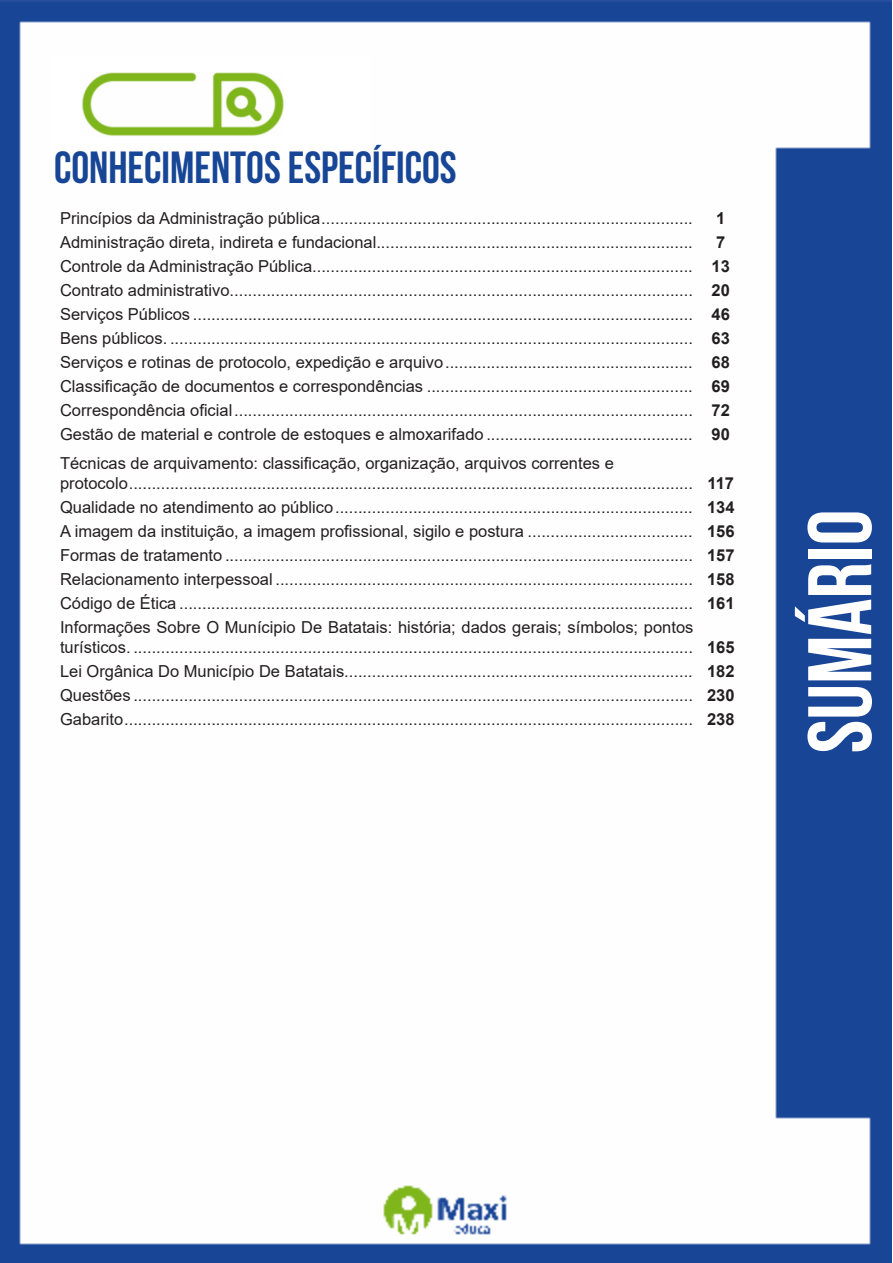
<style>
.page{position:relative;width:893px;height:1263px;background:#fff}
.page>*{position:absolute;margin:0;border:0;box-sizing:border-box;transform-origin:0 0}
.t1{font:700 90px "Bebas Neue";color:#fff}
.t2{font:700 45px "Bebas Neue";color:#184696}
.ALTERNATIVAS{font:16.5px/19.8px "Arial";color:#231f20}
.INDICE{font:700 16.5px "Arial";color:#231f20}
</style>
<div class="page">
<img style="left:0;top:0;width:892px;height:1263px">
<div style="left:53px;top:55px;width:317px;height:121px;background:#fff"></div>
<img style="left:82px;top:72px;width:201px;height:64px">
<p class="t2" style="left:54px;top:142px;width:404px">CONHECIMENTOS ESPECÍFICOS</p>
<p class="ALTERNATIVAS" style="left:60px;top:208px;width:634px">Princípios da Administração pública.................................................................................</p>
<p class="INDICE" style="left:716px;top:206px;width:11px">1</p>
<p class="ALTERNATIVAS" style="left:60px;top:232px;width:634px">Administração direta, indireta e fundacional.....................................................................</p>
<p class="INDICE" style="left:716px;top:230px;width:11px">7</p>
<p class="ALTERNATIVAS" style="left:60px;top:256px;width:634px">Controle da Administração Pública...................................................................................</p>
<p class="INDICE" style="left:712px;top:254px;width:20px">13</p>
<p class="ALTERNATIVAS" style="left:60px;top:280px;width:634px">Contrato administrativo.....................................................................................................</p>
<p class="INDICE" style="left:712px;top:278px;width:20px">20</p>
<p class="ALTERNATIVAS" style="left:60px;top:304px;width:634px">Serviços Públicos .............................................................................................................</p>
<p class="INDICE" style="left:712px;top:302px;width:20px">46</p>
<p class="ALTERNATIVAS" style="left:60px;top:328px;width:634px">Bens públicos. ..................................................................................................................</p>
<p class="INDICE" style="left:712px;top:326px;width:20px">63</p>
<p class="ALTERNATIVAS" style="left:60px;top:352px;width:634px">Serviços e rotinas de protocolo, expedição e arquivo......................................................</p>
<p class="INDICE" style="left:712px;top:350px;width:20px">68</p>
<p class="ALTERNATIVAS" style="left:60px;top:376px;width:634px">Classificação de documentos e correspondências ..........................................................</p>
<p class="INDICE" style="left:712px;top:374px;width:20px">69</p>
<p class="ALTERNATIVAS" style="left:60px;top:400px;width:634px">Correspondência oficial....................................................................................................</p>
<p class="INDICE" style="left:712px;top:398px;width:20px">72</p>
<p class="ALTERNATIVAS" style="left:60px;top:424px;width:634px">Gestão de material e controle de estoques e almoxarifado .............................................</p>
<p class="INDICE" style="left:712px;top:422px;width:20px">90</p>
<p class="ALTERNATIVAS" style="left:60px;top:453px;width:555px">Técnicas de arquivamento: classificação, organização, arquivos correntes e</p>
<p class="ALTERNATIVAS" style="left:60px;top:473px;width:634px">protocolo...........................................................................................................................</p>
<p class="INDICE" style="left:707px;top:471px;width:28px">117</p>
<p class="ALTERNATIVAS" style="left:60px;top:497px;width:634px">Qualidade no atendimento ao público..............................................................................</p>
<p class="INDICE" style="left:707px;top:495px;width:29px">134</p>
<p class="ALTERNATIVAS" style="left:60px;top:521px;width:634px">A imagem da instituição, a imagem profissional, sigilo e postura ....................................</p>
<p class="INDICE" style="left:707px;top:519px;width:29px">156</p>
<p class="ALTERNATIVAS" style="left:60px;top:545px;width:634px">Formas de tratamento ......................................................................................................</p>
<p class="INDICE" style="left:707px;top:543px;width:29px">157</p>
<p class="ALTERNATIVAS" style="left:60px;top:569px;width:634px">Relacionamento interpessoal ...........................................................................................</p>
<p class="INDICE" style="left:707px;top:567px;width:29px">158</p>
<p class="ALTERNATIVAS" style="left:60px;top:593px;width:634px">Código de Ética ................................................................................................................</p>
<p class="INDICE" style="left:707px;top:591px;width:29px">161</p>
<p class="ALTERNATIVAS" style="left:60px;top:617px;width:635px">Informações Sobre O Munícipio De Batatais: história; dados gerais; símbolos; pontos turísticos. ..........................................................................................................................</p>
<p class="INDICE" style="left:707px;top:635px;width:29px">165</p>
<p class="ALTERNATIVAS" style="left:60px;top:661px;width:634px">Lei Orgânica Do Município De Batatais............................................................................</p>
<p class="INDICE" style="left:707px;top:659px;width:29px">182</p>
<p class="ALTERNATIVAS" style="left:60px;top:685px;width:634px">Questões ..........................................................................................................................</p>
<p class="INDICE" style="left:707px;top:683px;width:29px">230</p>
<p class="ALTERNATIVAS" style="left:60px;top:709px;width:634px">Gabarito............................................................................................................................</p>
<p class="INDICE" style="left:707px;top:707px;width:29px">238</p>
<h1 class="t1" style="left:791px;top:753px;width:245px;rotate:-90deg">SUMÁRIO</h1>
</div>
